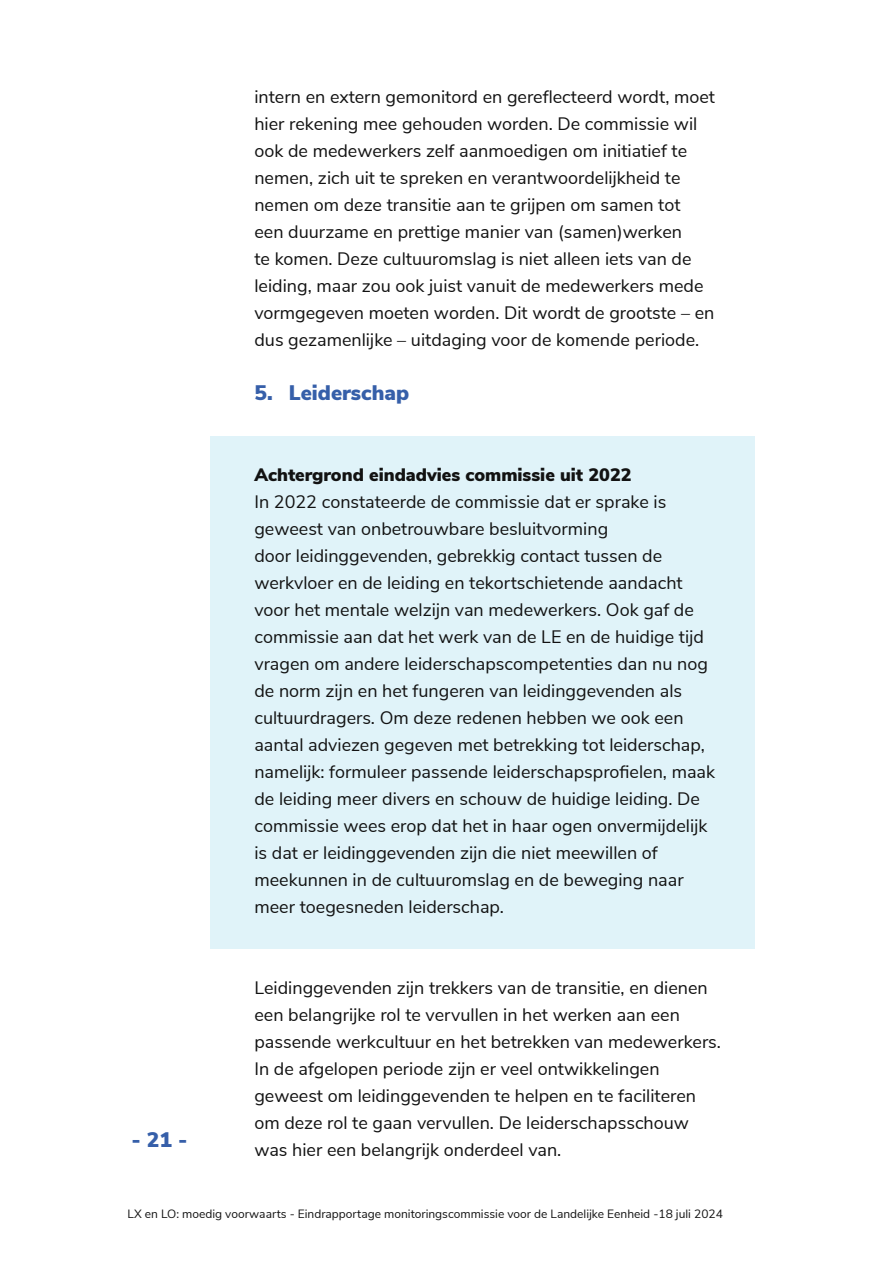
<style>
.page{position:relative;width:893px;height:1263px;background:#fff}
.page>*{position:absolute;margin:0;border:0;box-sizing:border-box;transform-origin:0 0}
.t1{font:900 21px "Nunito Sans";color:#365fa9}
.t2{font:18px/27px "Nunito Sans";color:#121212}
.t3{font:900 18px "Nunito Sans";color:#121212}
.t4{font:12px "Nunito Sans";color:#121212}
</style>
<div class="page">
<div style="left:210px;top:436px;width:545px;height:512px;background:#e0f3f9"></div>
<p class="t2" style="left:254px;top:82px;width:462px">intern en extern gemonitord en gereflecteerd wordt, moet hier rekening mee gehouden worden. De commissie wil ook de medewerkers zelf aanmoedigen om initiatief te nemen, zich uit te spreken en verantwoordelijkheid te nemen om deze transitie aan te grijpen om samen tot<br>een duurzame en prettige manier van (samen)werken<br>te komen. Deze cultuuromslag is niet alleen iets van de leiding, maar zou ook juist vanuit de medewerkers mede vormgegeven moeten worden. Dit wordt de grootste – en dus gezamenlijke – uitdaging voor de komende periode.</p>
<p class="t1" style="left:254px;top:377px;width:156px">5. Leiderschap</p>
<p class="t1" style="left:131px;top:1124px;width:57px">- 21 -</p>
<p class="t3" style="left:254px;top:462px;width:379px">Achtergrond eindadvies commissie uit 2022</p>
<p class="t2" style="left:254px;top:487px;width:462px">In 2022 constateerde de commissie dat er sprake is geweest van onbetrouwbare besluitvorming<br>door leidinggevenden, gebrekkig contact tussen de werkvloer en de leiding en tekortschietende aandacht voor het mentale welzijn van medewerkers. Ook gaf de commissie aan dat het werk van de LE en de huidige tijd vragen om andere leiderschapscompetenties dan nu nog de norm zijn en het fungeren van leidinggevenden als cultuurdragers. Om deze redenen hebben we ook een aantal adviezen gegeven met betrekking tot leiderschap, namelijk: formuleer passende leiderschapsprofielen, maak de leiding meer divers en schouw de huidige leiding. De commissie wees erop dat het in haar ogen onvermijdelijk is dat er leidinggevenden zijn die niet meewillen of meekunnen in de cultuuromslag en de beweging naar meer toegesneden leiderschap.</p>
<p class="t2" style="left:254px;top:973px;width:468px">Leidinggevenden zijn trekkers van de transitie, en dienen een belangrijke rol te vervullen in het werken aan een passende werkcultuur en het betrekken van medewerkers.<br>In de afgelopen periode zijn er veel ontwikkelingen geweest om leidinggevenden te helpen en te faciliteren om deze rol te gaan vervullen. De leiderschapsschouw was hier een belangrijk onderdeel van.</p>
<p class="t4" style="left:128px;top:1205px;width:597px">LX en LO: moedig voorwaarts - Eindrapportage monitoringscommissie voor de Landelijke Eenheid -18 juli 2024</p>
</div>
